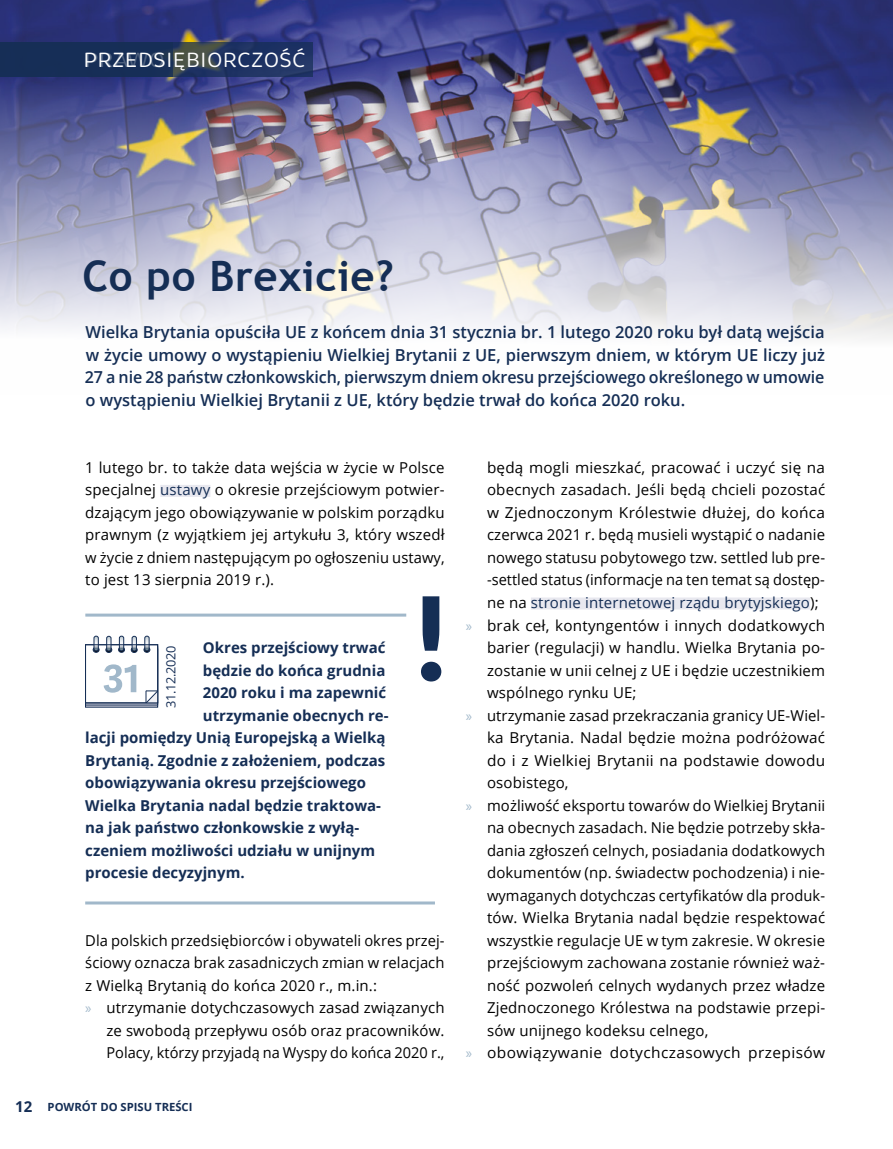
<style>
.page{position:relative;width:893px;height:1149px;background:#fff}
.page>*{position:absolute;margin:0;border:0;box-sizing:border-box;transform-origin:0 0}
.t1{font:700 42px "Trebuchet MS";letter-spacing:.015em;color:#152e55}
.t2{font:21px "Brevia";letter-spacing:.015em;color:#fff}
.t3{font:600 16.5px/22.5px "Open Sans";color:#152e55;text-align:justify}
.t4{font:15px/22.5px "Open Sans";letter-spacing:.01em;color:#000;text-align:justify}
.t5{font:700 15px/22.5px "Open Sans";color:#152e55}
.t6{font:15px "Open Sans";letter-spacing:.01em;color:#152e55}
.t7{font:12.75px "Open Sans";letter-spacing:-.02em;color:#152e55}
.t8{font:700 11.25px "Open Sans";color:#152e55}
.s1{color:#152e55}
.s2{font-family:"Myriad Pro";color:#a1b8ca}
.s3{font-size:15px}
.s4{color:#000}
</style>
<div class="page">
<img style="left:0;top:0;width:893px;height:339px">
<svg style="left:0;top:42px;width:313px;height:34px;fill:#172e57"></svg>
<div style="left:160px;top:485px;width:50px;height:12px;background:#e8e8ef"></div>
<hr style="left:85px;top:901px;width:350px;height:3px;background:#a1b8ca">
<hr style="left:85px;top:613px;width:321px;height:3px;background:#a1b8ca">
<svg style="left:421px;top:596px;width:20px;height:85px"></svg>
<div style="left:531px;top:597px;width:279px;height:12px;background:#e8e8ef"></div>
<svg style="left:85px;top:705px;width:73px;height:2px"></svg>
<svg style="left:85px;top:703px;width:73px;height:2px"></svg>
<svg style="left:93px;top:646px;width:6px;height:6px"></svg>
<div style="left:94px;top:635px;width:5px;height:15px;border:1px solid #152e55;border-radius:2px"></div>
<div style="left:118px;top:646px;width:7px;height:6px;border:1px solid #152e55;border-radius:50%"></div>
<div style="left:119px;top:635px;width:5px;height:15px;border:1px solid #152e55;border-radius:2px"></div>
<div style="left:105px;top:646px;width:7px;height:6px;border:1px solid #152e55;border-radius:50%"></div>
<div style="left:106px;top:636px;width:5px;height:15px;border:1px solid #152e55;border-radius:2px"></div>
<svg style="left:144px;top:646px;width:6px;height:6px"></svg>
<div style="left:145px;top:635px;width:4px;height:15px;border:1px solid #152e55;border-radius:2px"></div>
<div style="left:131px;top:646px;width:7px;height:6px;border:1px solid #152e55;border-radius:50%"></div>
<div style="left:132px;top:636px;width:5px;height:15px;border:1px solid #152e55;border-radius:2px"></div>
<svg style="left:146px;top:690px;width:10px;height:11px"></svg>
<svg style="left:104px;top:664px;width:32px;height:28px"></svg>
<div style="left:85px;top:644px;width:73px;height:59px;border:1px solid #152e55"></div>
<h2 class="t2" style="left:112px;top:47px;width:195px">ZEDSIĘBIORCZOŚĆ</h2>
<h2 class="t2" style="left:85px;top:47px;width:81px">PRAWO</h2>
<h1 class="t1" style="left:83px;top:249px;width:313px">Co po Brexicie?</h1>
<p class="t3" style="left:85px;top:320px;width:742px">Wielka Brytania opuściła UE z końcem dnia 31 stycznia br. 1 lutego 2020 roku był datą wejścia w życie umowy o wystąpieniu Wielkiej Brytanii z UE, pierwszym dniem, w którym UE liczy już 27 a nie 28 państw członkowskich, pierwszym dniem okresu przejściowego określonego w umowie o wystąpieniu Wielkiej Brytanii z UE, który będzie trwał do końca 2020 roku.</p>
<p class="t4" style="left:85px;top:455px;width:361px">1 lutego br. to także data wejścia w życie w Polsce specjalnej <span class="s1">ustawy</span> o okresie przejściowym potwier&shy;dzającym jego obowiązywanie w polskim porządku prawnym (z wyjątkiem jej artykułu 3, który wszedł w życie z dniem następującym po ogłoszeniu ustawy, to jest 13 sierpnia 2019 r.).</p>
<p class="t5" style="left:203px;top:635px;width:187px">Okres przejściowy trwać będzie do końca grudnia<br>2020 roku i ma zapewnić utrzymanie obecnych re-</p>
<p class="t7" style="left:162px;top:708px;width:64px;rotate:-90deg">31.12.2020</p>
<p class="t5" style="left:85px;top:725px;width:302px">lacji pomiędzy Unią Europejską a Wielką Brytanią. Zgodnie z założeniem, podczas obowiązywania okresu przejściowego Wielka Brytania nadal będzie traktowa&shy;na jak państwo członkowskie z wyłą&shy;czeniem możliwości udziału w unijnym procesie decyzyjnym.</p>
<p class="t4" style="left:85px;top:928px;width:361px">Dla polskich przedsiębiorców i obywateli okres przej-</p>
<p class="t4" style="left:85px;top:950px;width:361px">ściowy oznacza brak zasadniczych zmian w relacjach</p>
<p class="t4" style="left:85px;top:973px;width:293px">z Wielką Brytanią do końca 2020 r., m.in.:</p>
<p class="t4" style="left:85px;top:995px;width:361px"><span class="s2">»</span> utrzymanie dotychczasowych zasad związanych</p>
<p class="t4" style="left:106px;top:1018px;width:340px">ze swobodą przepływu osób oraz pracowników.</p>
<p class="t4" style="left:106px;top:1040px;width:339px">Polacy, którzy przyjadą na Wyspy do końca 2020 r.,</p>
<p class="t8" style="left:15px;top:1098px;width:179px"><span class="s3">12</span> POWRÓT DO SPISU TREŚCI</p>
<p class="t4" style="left:487px;top:455px;width:339px">będą mogli mieszkać, pracować i uczyć się na</p>
<p class="t4" style="left:487px;top:478px;width:340px">obecnych zasadach. Jeśli będą chcieli pozostać</p>
<p class="t4" style="left:487px;top:500px;width:340px">w Zjednoczonym Królestwie dłużej, do końca</p>
<p class="t4" style="left:487px;top:523px;width:340px">czerwca 2021 r. będą musieli wystąpić o nadanie</p>
<p class="t4" style="left:487px;top:545px;width:340px">nowego statusu pobytowego tzw. settled lub pre-</p>
<p class="t4" style="left:487px;top:568px;width:339px">-settled status (informacje na ten temat są dostęp-</p>
<p class="t6" style="left:487px;top:592px;width:333px"><span class="s4">ne na</span> stronie internetowej rządu brytyjskiego<span class="s4">);</span></p>
<p class="t4" style="left:466px;top:613px;width:361px"><span class="s2">»</span> brak ceł, kontyngentów i innych dodatkowych</p>
<p class="t4" style="left:487px;top:635px;width:340px">barier (regulacji) w handlu. Wielka Brytania po-</p>
<p class="t4" style="left:487px;top:658px;width:340px">zostanie w unii celnej z UE i będzie uczestnikiem</p>
<p class="t4" style="left:487px;top:680px;width:151px">wspólnego rynku UE;</p>
<p class="t4" style="left:466px;top:703px;width:361px"><span class="s2">»</span> utrzymanie zasad przekraczania granicy UE-Wiel-</p>
<p class="t4" style="left:487px;top:725px;width:340px">ka Brytania. Nadal będzie można podróżować</p>
<p class="t4" style="left:487px;top:748px;width:340px">do i z Wielkiej Brytanii na podstawie dowodu</p>
<p class="t4" style="left:487px;top:770px;width:83px">osobistego,</p>
<p class="t4" style="left:466px;top:793px;width:361px"><span class="s2">»</span> możliwość eksportu towarów do Wielkiej Brytanii</p>
<p class="t4" style="left:487px;top:815px;width:340px">na obecnych zasadach. Nie będzie potrzeby skła-</p>
<p class="t4" style="left:487px;top:838px;width:340px">dania zgłoszeń celnych, posiadania dodatkowych</p>
<p class="t4" style="left:487px;top:860px;width:340px">dokumentów (np. świadectw pochodzenia) i nie-</p>
<p class="t4" style="left:487px;top:883px;width:340px">wymaganych dotychczas certyfikatów dla produk-</p>
<p class="t4" style="left:487px;top:905px;width:340px">tów. Wielka Brytania nadal będzie respektować</p>
<p class="t4" style="left:487px;top:928px;width:339px">wszystkie regulacje UE w tym zakresie. W okresie</p>
<p class="t4" style="left:487px;top:950px;width:340px">przejściowym zachowana zostanie również waż-</p>
<p class="t4" style="left:487px;top:973px;width:340px">ność pozwoleń celnych wydanych przez władze</p>
<p class="t4" style="left:487px;top:995px;width:340px">Zjednoczonego Królestwa na podstawie przepi-</p>
<p class="t4" style="left:487px;top:1018px;width:223px">sów unijnego kodeksu celnego,</p>
<p class="t4" style="left:466px;top:1040px;width:361px"><span class="s2">»</span> obowiązywanie dotychczasowych przepisów</p>
</div>
